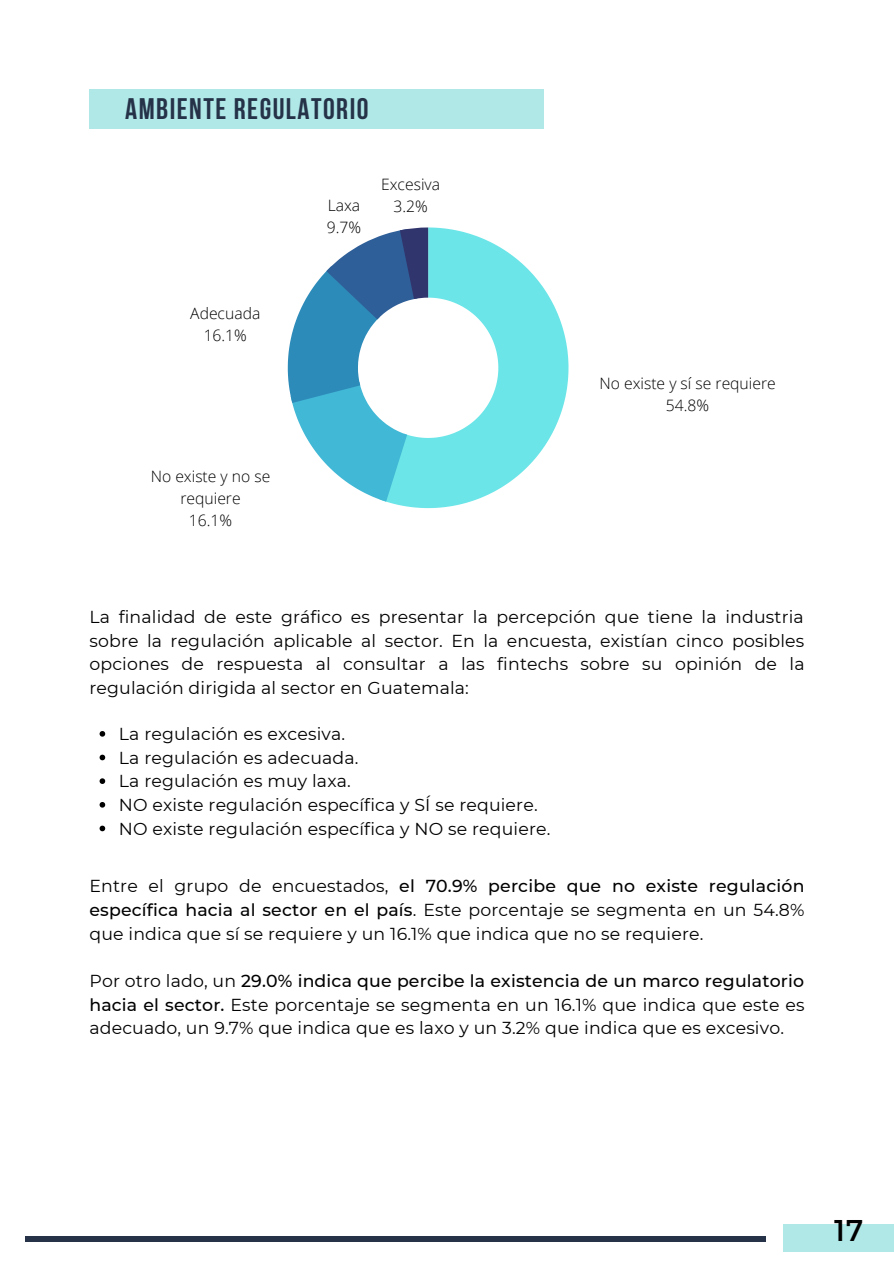
<style>
.page{position:relative;width:894px;height:1264px;background:#fff}
.page>*{position:absolute;margin:0;border:0;box-sizing:border-box;transform-origin:0 0}
.t1{font:30px "Montserrat";color:#000}
.t2{font:700 29.55px "Bebas Neue";letter-spacing:.05em;color:#253248}
.t3{font:17.25px/23.7px "Montserrat";letter-spacing:.01em;color:#000;text-align:justify}
.t4{font:300 15.75px/21.6px "Open Sans";color:#000;text-align:center}
.s1{font-weight:500}
</style>
<div class="page">
<div style="left:782px;top:1224px;width:111px;height:27px;background:#b0e8e8"></div>
<div style="left:25px;top:1236px;width:740px;height:5px;background:#253248"></div>
<div style="left:89px;top:89px;width:454px;height:40px;background:#b0e8e8"></div>
<svg style="left:384px;top:227px;width:184px;height:281px;fill:#6ce5e8"></svg>
<svg style="left:288px;top:227px;width:141px;height:274px"></svg>
<svg style="left:99px;top:731px;width:6px;height:5px"></svg>
<svg style="left:99px;top:754px;width:6px;height:6px"></svg>
<svg style="left:99px;top:778px;width:6px;height:6px"></svg>
<svg style="left:99px;top:802px;width:6px;height:5px"></svg>
<svg style="left:99px;top:825px;width:6px;height:6px"></svg>
<p class="t2" style="left:125px;top:96px;width:245px">AMBIENTE REGULATORIO</p>
<p class="t4" style="left:328px;top:194px;width:34px">Laxa</p>
<p class="t4" style="left:327px;top:216px;width:36px">9.7%</p>
<p class="t4" style="left:381px;top:173px;width:60px">Excesiva</p>
<p class="t4" style="left:393px;top:195px;width:36px">3.2%</p>
<p class="t4" style="left:190px;top:302px;width:72px">Adecuada</p>
<p class="t4" style="left:203px;top:324px;width:45px">16.1%</p>
<p class="t4" style="left:151px;top:465px;width:121px">No existe y no se requiere</p>
<p class="t4" style="left:189px;top:508px;width:45px">16.1%</p>
<p class="t4" style="left:599px;top:372px;width:178px">No existe y sí se requiere</p>
<p class="t4" style="left:665px;top:394px;width:45px">54.8%</p>
<p class="t3" style="left:89px;top:605px;width:716px">La finalidad de este gráfico es presentar la percepción que tiene la industria sobre la regulación aplicable al sector. En la encuesta, existían cinco posibles opciones de respuesta al consultar a las fintechs sobre su opinión de la regulación dirigida al sector en Guatemala:</p>
<p class="t3" style="left:119px;top:722px;width:228px">La regulación es excesiva.</p>
<p class="t3" style="left:119px;top:745px;width:241px">La regulación es adecuada.</p>
<p class="t3" style="left:119px;top:769px;width:233px">La regulación es muy laxa.</p>
<p class="t3" style="left:119px;top:793px;width:420px">NO existe regulación específica y SÍ se requiere.</p>
<p class="t3" style="left:119px;top:816px;width:433px">NO existe regulación específica y NO se requiere.</p>
<p class="t3" style="left:89px;top:874px;width:716px">Entre el grupo de encuestados, <span class="s1">el 70.9% percibe que no existe regulación específica hacia al sector en el país</span>. Este porcentaje se segmenta en un 54.8% que indica que sí se requiere y un 16.1% que indica que no se requiere.</p>
<p class="t3" style="left:89px;top:969px;width:716px">Por otro lado, un <span class="s1">29.0% indica que percibe la existencia de un marco regulatorio hacia el sector.</span> Este porcentaje se segmenta en un 16.1% que indica que este es adecuado, un 9.7% que indica que es laxo y un 3.2% que indica que es excesivo.</p>
<p class="t1" style="left:834px;top:1210px;width:30px">17</p>
</div>
